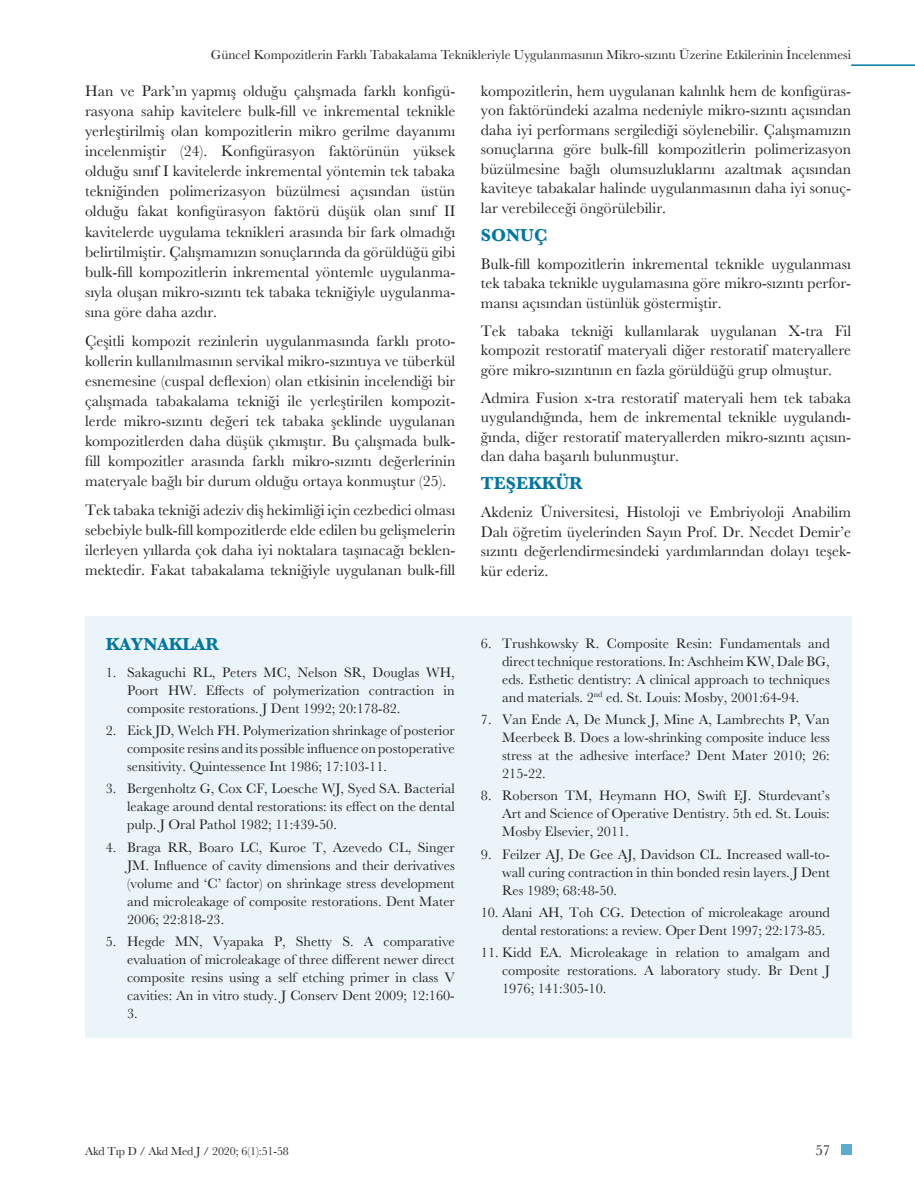
<style>
.page{position:relative;width:915px;height:1191px;background:#fff}
.page>*{position:absolute;margin:0;border:0;box-sizing:border-box;transform-origin:0 0}
.t1{font:700 18px "Baskerville";color:#0076a3}
.t2{font:15.75px/20.1px "Baskerville";color:#231f20;text-align:justify}
.t3{font:15px "Baskerville";color:#231f20}
.t4{font:14.25px/18px "Baskerville";color:#231f20;text-align:justify}
.t5{font:13.5px "Baskerville";color:#231f20}
.t6{font:12px "Baskerville";letter-spacing:-.01em;color:#231f20}
</style>
<div class="page">
<div style="left:840px;top:1144px;width:10px;height:10px;background:#5aadcd"></div>
<hr style="left:850px;top:64px;width:64px;height:2px;background:#0076a3">
<div style="left:85px;top:617px;width:765px;height:420px;background:#ebf5f9"></div>
<p class="t5" style="left:211px;top:46px;width:641px">Güncel Kompozitlerin Farklı Tabakalama Teknikleriyle Uygulanmasının Mikro-sızıntı Üzerine Etkilerinin İncelenmesi</p>
<p class="t2" style="left:85px;top:81px;width:371px">Han ve Park’ın yapmış olduğu çalışmada farklı konfigü&shy;rasyona sahip kavitelere bulk-fill ve inkremental teknikle yerleştirilmiş olan kompozitlerin mikro gerilme dayanımı incelenmiştir (24). Konfigürasyon faktörünün yüksek olduğu sınıf I kavitelerde inkremental yöntemin tek tabaka tekniğinden polimerizasyon büzülmesi açısından üstün olduğu fakat konfigürasyon faktörü düşük olan sınıf II kavitelerde uygulama teknikleri arasında bir fark olmadığı belirtilmiştir. Çalışmamızın sonuçlarında da görüldüğü gibi bulk-fill kompozitlerin inkremental yöntemle uygulanma&shy;sıyla oluşan mikro-sızıntı tek tabaka tekniğiyle uygulanma&shy;sına göre daha azdır.</p>
<p class="t2" style="left:85px;top:331px;width:371px">Çeşitli kompozit rezinlerin uygulanmasında farklı proto&shy;kollerin kullanılmasının servikal mikro-sızıntıya ve tüberkül esnemesine (cuspal deflexion) olan etkisinin incelendiği bir çalışmada tabakalama tekniği ile yerleştirilen kompozit&shy;lerde mikro-sızıntı değeri tek tabaka şeklinde uygulanan kompozitlerden daha düşük çıkmıştır. Bu çalışmada bulk&shy;fill kompozitler arasında farklı mikro-sızıntı değerlerinin materyale bağlı bir durum olduğu ortaya konmuştur (25).</p>
<p class="t2" style="left:85px;top:500px;width:371px">Tek tabaka tekniği adeziv diş hekimliği için cezbedici olması sebebiyle bulk-fill kompozitlerde elde edilen bu gelişmelerin ilerleyen yıllarda çok daha iyi noktalara taşınacağı beklen&shy;mektedir. Fakat tabakalama tekniğiyle uygulanan bulk-fill</p>
<p class="t1" style="left:106px;top:632px;width:115px">KAYNAKLAR</p>
<p class="t4" style="left:127px;top:663px;width:329px;text-indent:-21px">1. Sakaguchi RL, Peters MC, Nelson SR, Douglas WH, Poort HW. Effects of polymerization contraction in composite restorations. J Dent 1992; 20:178-82.</p>
<p class="t4" style="left:127px;top:722px;width:329px;text-indent:-21px">2. Eick JD, Welch FH. Polymerization shrinkage of posterior composite resins and its possible influence on postoperative sensitivity. Quintessence Int 1986; 17:103-11.</p>
<p class="t4" style="left:127px;top:780px;width:329px;text-indent:-21px">3. Bergenholtz G, Cox CF, Loesche WJ, Syed SA. Bacterial leakage around dental restorations: its effect on the dental pulp. J Oral Pathol 1982; 11:439-50.</p>
<p class="t4" style="left:127px;top:838px;width:329px;text-indent:-21px">4. Braga RR, Boaro LC, Kuroe T, Azevedo CL, Singer JM. Influence of cavity dimensions and their derivatives (volume and ‘C’ factor) on shrinkage stress development and microleakage of composite restorations. Dent Mater 2006; 22:818-23.</p>
<p class="t4" style="left:127px;top:932px;width:329px;text-indent:-21px">5. Hegde MN, Vyapaka P, Shetty S. A comparative evaluation of microleakage of three different newer direct composite resins using a self etching primer in class V cavities: An in vitro study. J Conserv Dent 2009; 12:160- 3.</p>
<p class="t2" style="left:480px;top:81px;width:371px;line-height:19.5px">kompozitlerin, hem uygulanan kalınlık hem de konfigüras&shy;yon faktöründeki azalma nedeniyle mikro-sızıntı açısından daha iyi performans sergilediği söylenebilir. Çalışmamızın sonuçlarına göre bulk-fill kompozitlerin polimerizasyon büzülmesine bağlı olumsuzluklarını azaltmak açısından kaviteye tabakalar halinde uygulanmasının daha iyi sonuç&shy;lar verebileceği öngörülebilir.</p>
<p class="t1" style="left:480px;top:222px;width:68px">SONUÇ</p>
<p class="t2" style="left:480px;top:254px;width:371px;line-height:19.5px">Bulk-fill kompozitlerin inkremental teknikle uygulanması tek tabaka teknikle uygulamasına göre mikro-sızıntı perfor&shy;mansı açısından üstünlük göstermiştir.</p>
<p class="t2" style="left:480px;top:321px;width:371px;line-height:19.5px">Tek tabaka tekniği kullanılarak uygulanan X-tra Fil kompozit restoratif materyali diğer restoratif materyallere göre mikro-sızıntının en fazla görüldüğü grup olmuştur.</p>
<p class="t2" style="left:480px;top:388px;width:371px;line-height:19.5px">Admira Fusion x-tra restoratif materyali hem tek tabaka uygulandığında, hem de inkremental teknikle uygulandı&shy;ğında, diğer restoratif materyallerden mikro-sızıntı açısın&shy;dan daha başarılı bulunmuştur.</p>
<p class="t1" style="left:480px;top:471px;width:103px">TEŞEKKÜR</p>
<p class="t2" style="left:480px;top:503px;width:371px;line-height:19.5px">Akdeniz Üniversitesi, Histoloji ve Embriyoloji Anabilim Dalı öğretim üyelerinden Sayın Prof. Dr. Necdet Demir’e sızıntı değerlendirmesindeki yardımlarından dolayı teşek&shy;kür ederiz.</p>
<p class="t4" style="left:502px;top:634px;width:329px;text-indent:-21px">6. Trushkowsky R. Composite Resin: Fundamentals and direct technique restorations. In: Aschheim KW, Dale BG, eds. Esthetic dentistry: A clinical approach to techniques and materials. 2<sup>nd</sup> ed. St. Louis: Mosby, 2001:64-94.</p>
<p class="t4" style="left:502px;top:710px;width:329px;text-indent:-21px">7. Van Ende A, De Munck J, Mine A, Lambrechts P, Van Meerbeek B. Does a low-shrinking composite induce less stress at the adhesive interface? Dent Mater 2010; 26:<br>215-22.</p>
<p class="t4" style="left:502px;top:787px;width:329px;text-indent:-21px">8. Roberson TM, Heymann HO, Swift EJ. Sturdevant’s Art and Science of Operative Dentistry. 5th ed. St. Louis:<br>Mosby Elsevier, 2011.</p>
<p class="t4" style="left:502px;top:845px;width:329px;text-indent:-21px">9. Feilzer AJ, De Gee AJ, Davidson CL. Increased wall-to&shy;wall curing contraction in thin bonded resin layers. J Dent Res 1989; 68:48-50.</p>
<p class="t4" style="left:502px;top:903px;width:329px;text-indent:-21px">10. Alani AH, Toh CG. Detection of microleakage around dental restorations: a review. Oper Dent 1997; 22:173-85.</p>
<p class="t4" style="left:502px;top:943px;width:329px;text-indent:-21px">11. Kidd EA. Microleakage in relation to amalgam and composite restorations. A laboratory study. Br Dent J 1976; 141:305-10.</p>
<p class="t6" style="left:85px;top:1143px;width:205px">Akd Tıp D / Akd Med J / 2020; 6(1):51-58</p>
<p class="t3" style="left:815px;top:1140px;width:16px">57</p>
</div>
